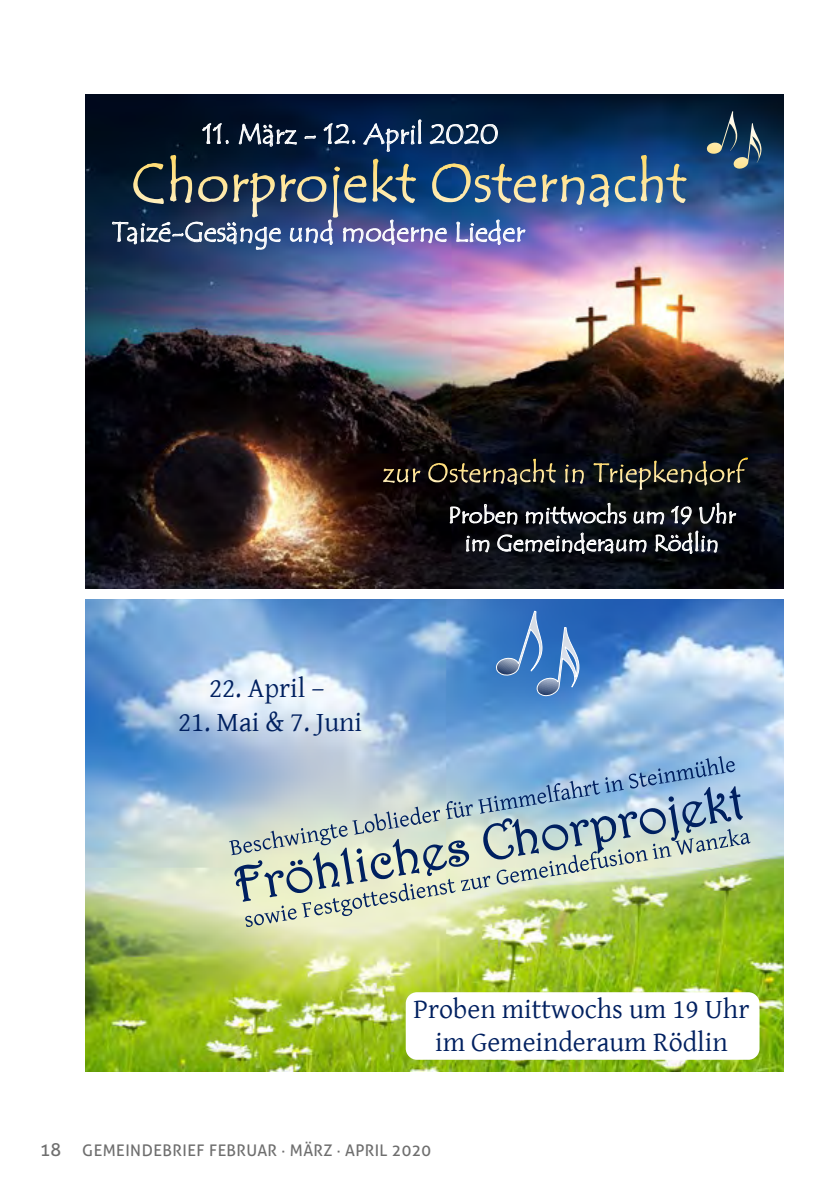
<style>
.page{position:relative;width:840px;height:1191px;background:#fff}
.page>*{position:absolute;margin:0;border:0;box-sizing:border-box;transform-origin:0 0}
.t1{font:27.8px/33.4px "Gentium Basic";color:#002060;text-align:center}
.t2{font:27.8px "Tempus Sans ITC";letter-spacing:.005em;color:#fff}
.t3{font:23.2px/27.8px "Tempus Sans ITC";letter-spacing:.005em;color:#fff;text-align:center}
.t4{font:16px "Aller";letter-spacing:.02em;color:#6e6e6e}
.s1{font-size:18px}
</style>
<div class="page">
<img style="left:85px;top:599px;width:697px;height:472px">
<svg style="left:495px;top:611px;width:83px;height:85px;background:#4d83c3"></svg>
<svg style="left:245px;top:829px;width:505px;height:98px;background:#bece9c"></svg>
<div style="left:405px;top:992px;width:354px;height:67px;background:#fff;border-radius:11px"></div>
<svg style="left:229px;top:756px;width:506px;height:99px;background:#a5bdcc"></svg>
<img style="left:85px;top:95px;width:697px;height:493px">
<svg style="left:532px;top:457px;width:215px;height:26px;background:#33322a"></svg>
<svg style="left:706px;top:111px;width:55px;height:58px;background:#314e64"></svg>
<svg style="left:170px;top:155px;width:492px;height:48px;background:#3c5874"></svg>
<p class="t2" style="left:202px;top:117px;width:297px">11. März - 12. April 2020</p>
<p class="t2" style="left:112px;top:214px;width:414px">Taizé-Gesänge und moderne Lieder</p>
<p class="t1" style="left:209px;top:671px;width:117px">22. April –</p>
<p class="t1" style="left:178px;top:704px;width:185px">21. Mai &amp; 7. Juni</p>
<p class="t3" style="left:447px;top:501px;width:289px">Proben mittwochs um 19 Uhr im Gemeinderaum Rödlin</p>
<p class="t1" style="left:413px;top:991px;width:337px">Proben mittwochs um 19 Uhr im Gemeinderaum Rödlin</p>
<p class="t4" style="left:40px;top:1140px;width:393px"><span class="s1">18</span> GEMEINDEBRIEF FEBRUAR · MÄRZ · APRIL 2020</p>
</div>
